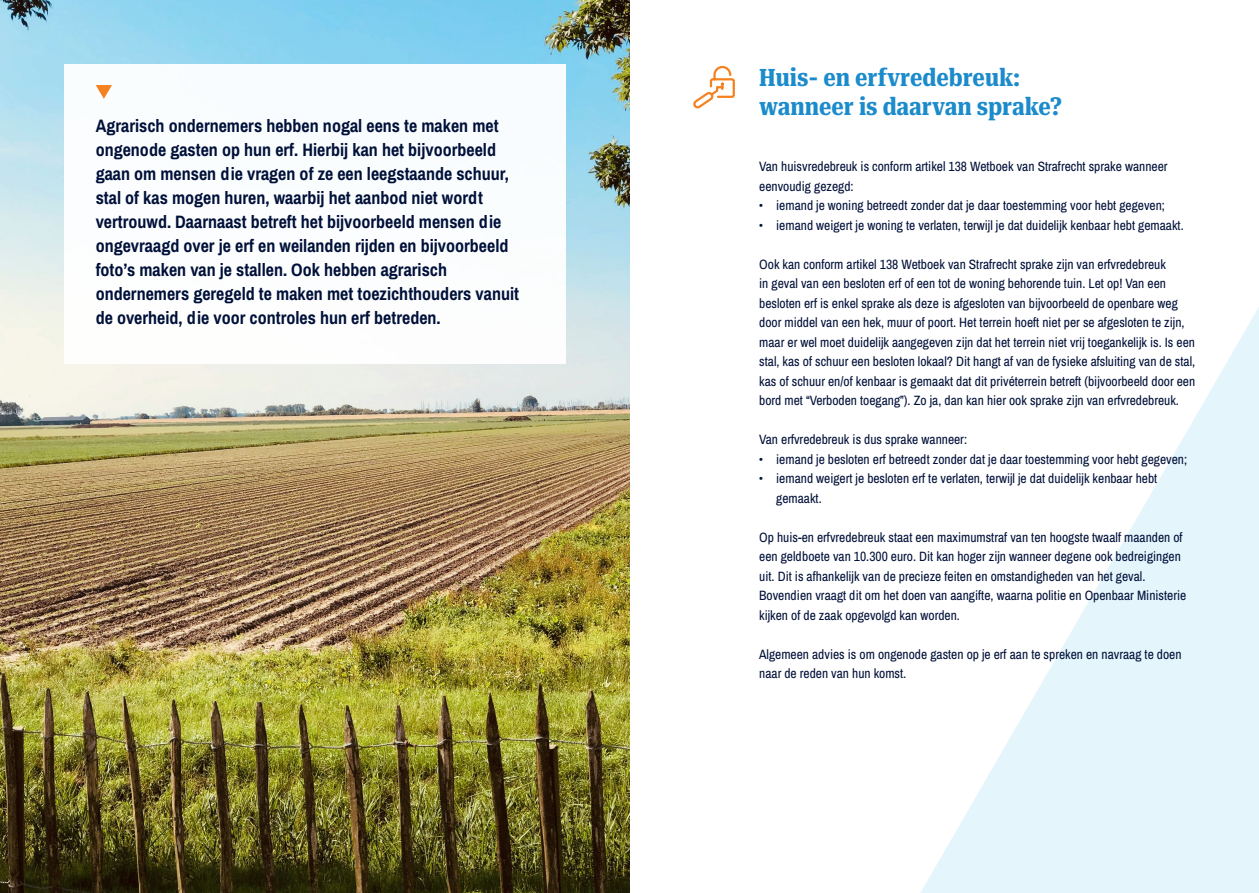
<style>
.page{position:relative;width:1259px;height:893px;background:#fff}
.page>*{position:absolute;margin:0;border:0;box-sizing:border-box;transform-origin:0 0}
.PvO_-_Page_title_FAQ{font:700 ultra-condensed 24px "Roboto Serif";color:#1b8bcb}
.PvO_-_Intro_text{font:700 18px/24px "Archivo Narrow";color:#001039}
.PvO_-_Body_text{font:13.5px/19.5px "Archivo Narrow";color:#001039}
.PvO_-_Body_list{font:13.5px/19.5px "Archivo Narrow";color:#001039}
</style>
<div class="page">
<hr style="left:629px;top:0;width:1px;height:893px;background:#000">
<svg style="left:921px;top:307px;width:338px;height:586px;fill:#e7f5fc"></svg>
<img style="left:0;top:0;width:629px;height:893px">
<div style="left:64px;top:64px;width:502px;height:300px;background:#fff"></div>
<svg style="left:96px;top:85px;width:16px;height:14px"></svg>
<svg style="left:693px;top:65px;width:42px;height:44px"></svg>
<p class="PvO_-_Intro_text" style="left:96px;top:113px;width:425px">Agrarisch ondernemers hebben nogal eens te maken met ongenode gasten op hun erf. Hierbij kan het bijvoorbeeld gaan om mensen die vragen of ze een leegstaande schuur, stal of kas mogen huren, waarbij het aanbod niet wordt vertrouwd. Daarnaast betreft het bijvoorbeeld mensen die ongevraagd over je erf en weilanden rijden en bijvoorbeeld foto’s maken van je stallen. Ook hebben agrarisch ondernemers geregeld te maken met toezichthouders vanuit de overheid, die voor controles hun erf betreden.</p>
<p class="PvO_-_Page_title_FAQ" style="left:759px;top:58px;width:263px">Huis- en erfvredebreuk:</p>
<p class="PvO_-_Page_title_FAQ" style="left:759px;top:87px;width:304px">wanneer is daarvan sprake?</p>
<p class="PvO_-_Body_text" style="left:759px;top:156px;width:410px">Van huisvredebreuk is conform artikel 138 Wetboek van Strafrecht sprake wanneer eenvoudig gezegd:</p>
<p class="PvO_-_Body_list" style="left:759px;top:195px;width:407px">• iemand je woning betreedt zonder dat je daar toestemming voor hebt gegeven;</p>
<p class="PvO_-_Body_list" style="left:759px;top:215px;width:426px">• iemand weigert je woning te verlaten, terwijl je dat duidelijk kenbaar hebt gemaakt.</p>
<p class="PvO_-_Body_text" style="left:759px;top:254px;width:437px">Ook kan conform artikel 138 Wetboek van Strafrecht sprake zijn van erfvredebreuk<br>in geval van een besloten erf of een tot de woning behorende tuin. Let op! Van een besloten erf is enkel sprake als deze is afgesloten van bijvoorbeeld de openbare weg door middel van een hek, muur of poort. Het terrein hoeft niet per se afgesloten te zijn, maar er wel moet duidelijk aangegeven zijn dat het terrein niet vrij toegankelijk is. Is een stal, kas of schuur een besloten lokaal? Dit hangt af van de fysieke afsluiting van de stal, kas of schuur en/of kenbaar is gemaakt dat dit privéterrein betreft (bijvoorbeeld door een bord met “Verboden toegang”). Zo ja, dan kan hier ook sprake zijn van erfvredebreuk.</p>
<p class="PvO_-_Body_text" style="left:759px;top:429px;width:209px">Van erfvredebreuk is dus sprake wanneer:</p>
<p class="PvO_-_Body_list" style="left:759px;top:449px;width:429px">• iemand je besloten erf betreedt zonder dat je daar toestemming voor hebt gegeven;</p>
<p class="PvO_-_Body_list" style="left:776px;top:468px;width:382px;text-indent:-17px">• iemand weigert je besloten erf te verlaten, terwijl je dat duidelijk kenbaar hebt gemaakt.</p>
<p class="PvO_-_Body_text" style="left:759px;top:527px;width:428px">Op huis-en erfvredebreuk staat een maximumstraf van ten hoogste twaalf maanden of een geldboete van 10.300 euro. Dit kan hoger zijn wanneer degene ook bedreigingen uit. Dit is afhankelijk van de precieze feiten en omstandigheden van het geval.<br>Bovendien vraagt dit om het doen van aangifte, waarna politie en Openbaar Ministerie kijken of de zaak opgevolgd kan worden.</p>
<p class="PvO_-_Body_text" style="left:759px;top:644px;width:424px">Algemeen advies is om ongenode gasten op je erf aan te spreken en navraag te doen naar de reden van hun komst.</p>
</div>
